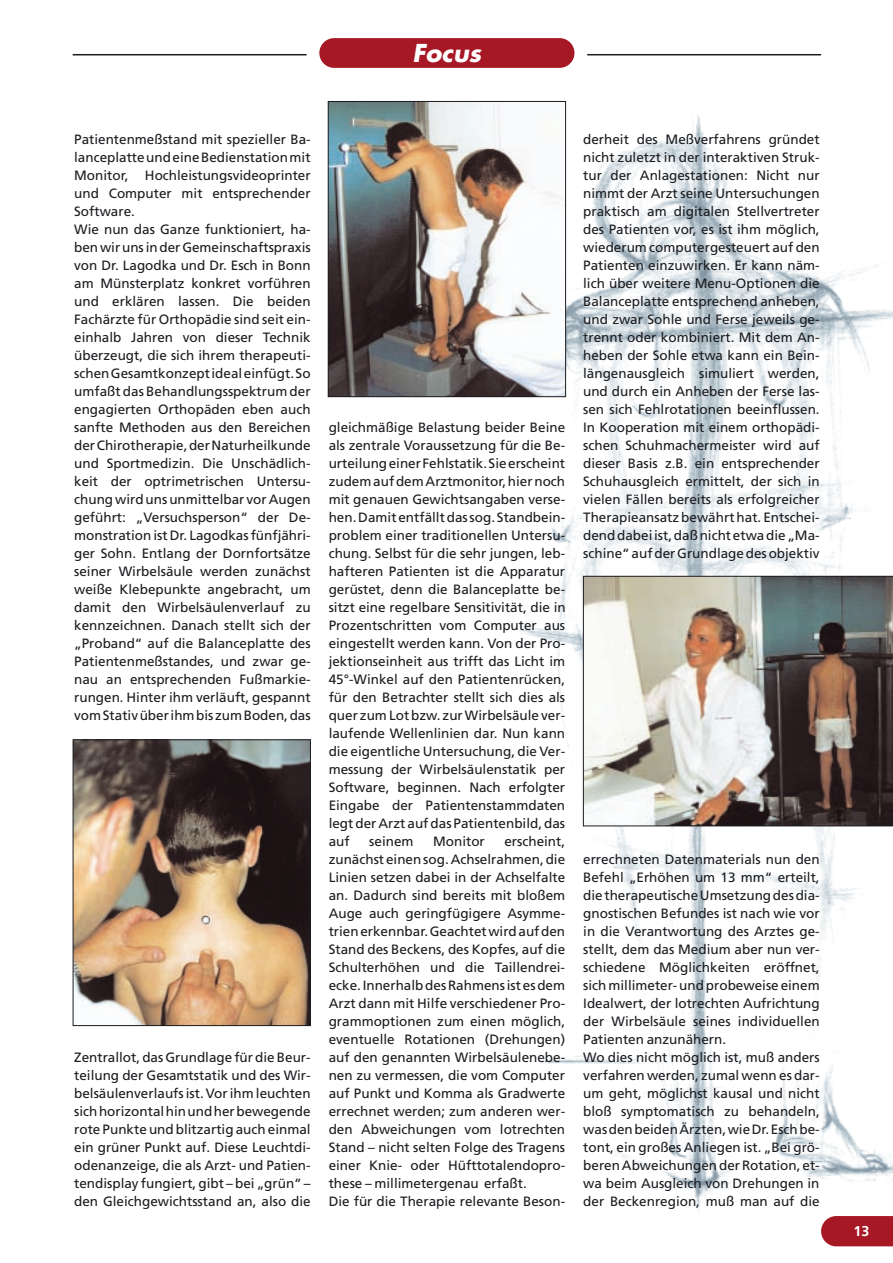
<style>
.page{position:relative;width:893px;height:1263px;background:#fff}
.page>*{position:absolute;margin:0;border:0;box-sizing:border-box;transform-origin:0 0}
.t1{font:italic 700 24px "Futura";color:#fff}
.t2{font:700 14.25px "Frutiger";color:#fff}
.t3{font:13.5px/18px "Frutiger";color:#1b1c20}
</style>
<div class="page">
<img style="left:500px;top:101px;width:393px;height:1110px">
<svg style="left:821px;top:1216px;width:72px;height:30px;background:#ab222f"></svg>
<div style="left:319px;top:38px;width:255px;height:30px;background:#a71825;border-radius:15px"></div>
<hr style="left:587px;top:54px;width:234px;height:1px;background:#1b1c20">
<hr style="left:73px;top:54px;width:234px;height:1px;background:#1b1c20">
<img style="left:75px;top:741px;width:234px;height:283px">
<div style="left:73px;top:739px;width:238px;height:287px;border:1px solid #1b1c20"></div>
<img style="left:330px;top:103px;width:234px;height:292px">
<div style="left:328px;top:101px;width:238px;height:296px;border:1px solid #1b1c20"></div>
<svg style="left:583px;top:576px;width:310px;height:250px"></svg>
<h1 class="t1" style="left:413px;top:37px;width:70px">Focus</h1>
<p class="t3" style="left:74px;top:130px;width:238px">Patientenmeßstand mit spezieller Ba&shy;lanceplatte und eine Bedienstation mit Monitor, Hochleistungsvideoprinter und Computer mit entsprechender Software.<br>Wie nun das Ganze funktioniert, ha&shy;ben wir uns in der Gemeinschaftspraxis von Dr. Lagodka und Dr. Esch in Bonn am Münsterplatz konkret vorführen und erklären lassen. Die beiden Fachärzte für Orthopädie sind seit ein&shy;einhalb Jahren von dieser Technik überzeugt, die sich ihrem therapeuti&shy;schen Gesamtkonzept ideal einfügt. So umfaßt das Behandlungsspektrum der engagierten Orthopäden eben auch sanfte Methoden aus den Bereichen der Chirotherapie, der Naturheilkunde und Sportmedizin. Die Unschädlich&shy;keit der optrimetrischen Untersu&shy;chung wird uns unmittelbar vor Augen geführt: „Versuchsperson“ der De&shy;monstration ist Dr. Lagodkas fünfjähri&shy;ger Sohn. Entlang der Dornfortsätze seiner Wirbelsäule werden zunächst weiße Klebepunkte angebracht, um damit den Wirbelsäulenverlauf zu kennzeichnen. Danach stellt sich der „Proband“ auf die Balanceplatte des Patientenmeßstandes, und zwar ge&shy;nau an entsprechenden Fußmarkie&shy;rungen. Hinter ihm verläuft, gespannt vom Stativ über ihm bis zum Boden, das</p>
<p class="t3" style="left:74px;top:1048px;width:238px;text-align:justify">Zentrallot, das Grundlage für die Beur&shy;teilung der Gesamtstatik und des Wir&shy;belsäulenverlaufs ist. Vor ihm leuchten sich horizontal hin und her bewegende rote Punkte und blitzartig auch einmal ein grüner Punkt auf. Diese Leuchtdi&shy;odenanzeige, die als Arzt- und Patien&shy;tendisplay fungiert, gibt – bei „grün“ – den Gleichgewichtsstand an, also die</p>
<p class="t3" style="left:329px;top:418px;width:239px;text-align:justify">gleichmäßige Belastung beider Beine als zentrale Voraussetzung für die Be&shy;urteilung einer Fehlstatik. Sie erscheint zudem auf dem Arztmonitor, hier noch mit genauen Gewichtsangaben verse&shy;hen. Damit entfällt das sog. Standbein&shy;problem einer traditionellen Untersu&shy;chung. Selbst für die sehr jungen, leb&shy;hafteren Patienten ist die Apparatur gerüstet, denn die Balanceplatte be&shy;sitzt eine regelbare Sensitivität, die in Prozentschritten vom Computer aus eingestellt werden kann. Von der Pro&shy;jektionseinheit aus trifft das Licht im 45°-Winkel auf den Patientenrücken, für den Betrachter stellt sich dies als quer zum Lot bzw. zur Wirbelsäule ver&shy;laufende Wellenlinien dar. Nun kann die eigentliche Untersuchung, die Ver&shy;messung der Wirbelsäulenstatik per Software, beginnen. Nach erfolgter Eingabe der Patientenstammdaten legt der Arzt auf das Patientenbild, das auf</p>
<p class="t3" style="left:329px;top:832px;width:238px;text-indent:176px">erscheint, zunächst einen sog. Achselrahmen, die Linien setzen dabei in der Achselfalte an. Dadurch sind bereits mit bloßem Auge auch geringfügigere Asymme&shy;trien erkennbar. Geachtet wird auf den Stand des Beckens, des Kopfes, auf die Schulterhöhen und die Taillendrei&shy;ecke. Innerhalb des Rahmens ist es dem Arzt dann mit Hilfe verschiedener Pro&shy;grammoptionen zum einen möglich, eventuelle Rotationen (Drehungen) auf den genannten Wirbelsäulenebe&shy;nen zu vermessen, die vom Computer auf Punkt und Komma als Gradwerte errechnet werden; zum anderen wer&shy;den Abweichungen vom lotrechten Stand – nicht selten Folge des Tragens einer Knie- oder Hüfttotalendopro&shy;these – millimetergenau erfaßt.<br>Die für die Therapie relevante Beson-</p>
<p class="t3" style="left:369px;top:832px;width:46px">seinem</p>
<p class="t3" style="left:433px;top:832px;width:53px">Monitor</p>
<p class="t3" style="left:583px;top:130px;width:238px;text-align:justify">derheit des Meßverfahrens gründet nicht zuletzt in der interaktiven Struk&shy;tur der Anlagestationen: Nicht nur nimmt der Arzt seine Untersuchungen praktisch am digitalen Stellvertreter des Patienten vor, es ist ihm möglich, wiederum computergesteuert auf den Patienten einzuwirken. Er kann näm&shy;lich über weitere Menu-Optionen die Balanceplatte entsprechend anheben, und zwar Sohle und Ferse jeweils ge&shy;trennt oder kombiniert. Mit dem An&shy;heben der Sohle etwa kann ein Bein&shy;längenausgleich simuliert werden, und durch ein Anheben der Ferse las&shy;sen sich Fehlrotationen beeinflussen.<br>In Kooperation mit einem orthopädi&shy;schen Schuhmachermeister wird auf dieser Basis z.B. ein entsprechender Schuhausgleich ermittelt, der sich in vielen Fällen bereits als erfolgreicher Therapieansatz bewährt hat. Entschei&shy;dend dabei ist, daß nicht etwa die „Ma&shy;schine“ auf der Grundlage des objektiv</p>
<p class="t3" style="left:583px;top:850px;width:238px">errechneten Datenmaterials nun den Befehl „Erhöhen um 13 mm“ erteilt, die therapeutische Umsetzung des dia&shy;gnostischen Befundes ist nach wie vor in die Verantwortung des Arztes ge&shy;stellt, dem das Medium aber nun ver&shy;schiedene Möglichkeiten eröffnet, sich millimeter- und probeweise einem Idealwert, der lotrechten Aufrichtung der Wirbelsäule seines individuellen Patienten anzunähern.<br>Wo dies nicht möglich ist, muß anders verfahren werden, zumal wenn es dar&shy;um geht, möglichst kausal und nicht bloß symptomatisch zu behandeln, was den beiden Ärzten, wie Dr. Esch be&shy;tont, ein großes Anliegen ist. „Bei grö&shy;beren Abweichungen der Rotation, et&shy;wa beim Ausgleich von Drehungen in der Beckenregion, muß man auf die</p>
<p class="t2" style="left:854px;top:1223px;width:17px">13</p>
</div>
